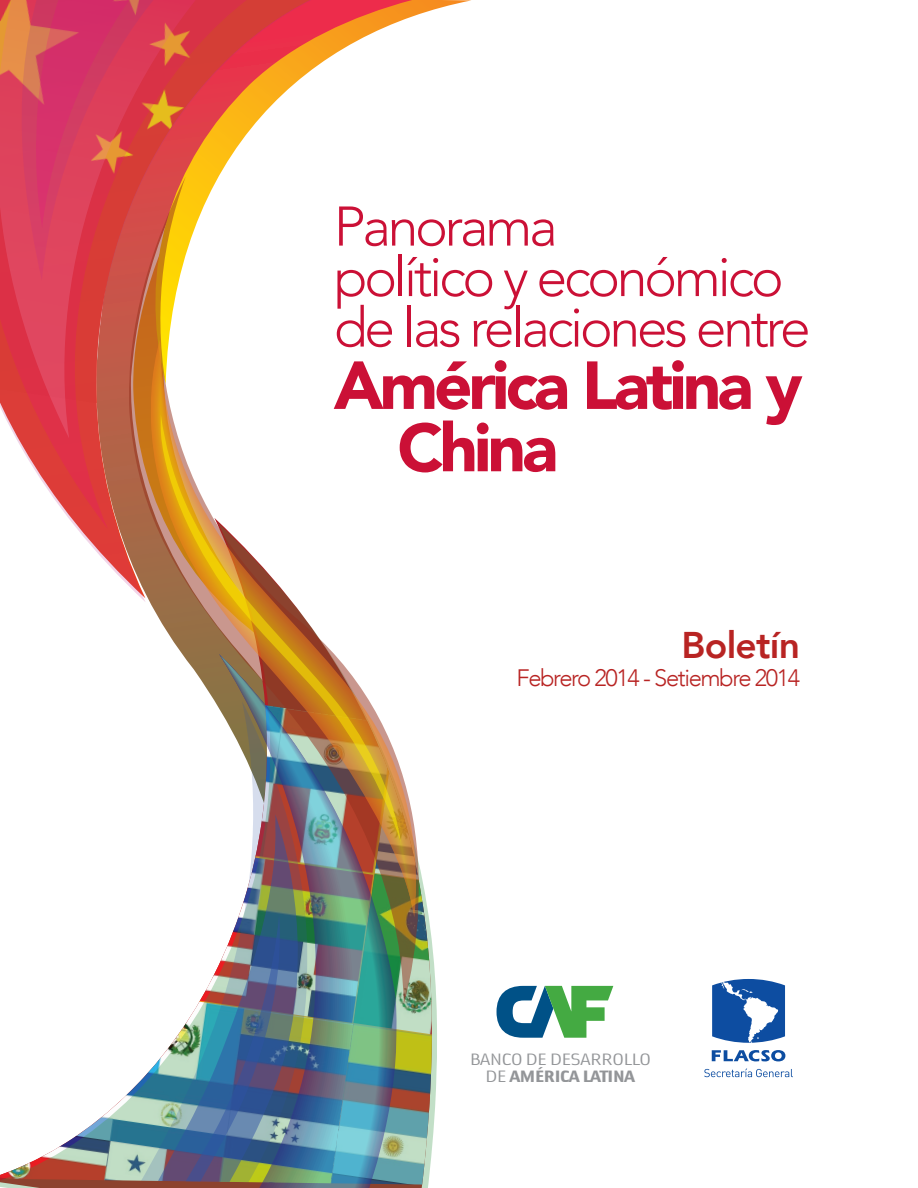
<style>
.page{position:relative;width:918px;height:1188px;background:#fff}
.page>*{position:absolute;margin:0;border:0;box-sizing:border-box;transform-origin:0 0}
.t1{font:900 67.05px/62.4px "Avenir";letter-spacing:-.06em;color:#cb1036}
.t2{font:300 55.2px/50.6px "Avenir";letter-spacing:-.06em;color:#cb1036}
.t3{font:800 37.05px "Avenir";letter-spacing:-.02em;color:#b82423}
.t4{font:300 23.7px "Avenir";letter-spacing:-.06em;color:#b82423}
.t5{font:16.5px/16.5px "Solex OT";letter-spacing:-.04em;color:#939598;text-align:center;scale:1.5 1}
.s1{font-weight:700}
</style>
<div class="page">
<svg style="left:16px;top:438px;width:109px;height:80px"></svg>
<svg style="left:0;top:0;width:125px;height:438px;background:#d7464b"></svg>
<svg style="left:11px;top:0;width:114px;height:281px;background:#db4c54"></svg>
<svg style="left:35px;top:0;width:102px;height:228px;background:#d73c5c"></svg>
<svg style="left:137px;top:0;width:334px;height:177px"></svg>
<svg style="left:0;top:523px;width:437px;height:665px"></svg>
<svg style="left:125px;top:177px;width:304px;height:828px"></svg>
<svg style="left:157px;top:414px;width:244px;height:287px"></svg>
<img style="left:223px;top:659px;width:167px;height:529px">
<svg style="left:100px;top:701px;width:211px;height:484px"></svg>
<svg style="left:100px;top:844px;width:199px;height:341px"></svg>
<svg style="left:100px;top:849px;width:196px;height:336px"></svg>
<svg style="left:100px;top:854px;width:194px;height:331px"></svg>
<svg style="left:100px;top:859px;width:191px;height:326px"></svg>
<svg style="left:100px;top:870px;width:190px;height:315px"></svg>
<svg style="left:100px;top:880px;width:189px;height:305px"></svg>
<svg style="left:100px;top:885px;width:188px;height:300px"></svg>
<svg style="left:100px;top:895px;width:187px;height:290px"></svg>
<svg style="left:100px;top:905px;width:186px;height:280px"></svg>
<svg style="left:100px;top:910px;width:185px;height:275px"></svg>
<svg style="left:100px;top:915px;width:180px;height:270px"></svg>
<svg style="left:497px;top:986px;width:116px;height:52px"></svg>
<svg style="left:704px;top:1069px;width:89px;height:8px"></svg>
<svg style="left:712px;top:1050px;width:73px;height:11px"></svg>
<svg style="left:712px;top:979px;width:73px;height:64px"></svg>
<p class="t2" style="left:334px;top:201px;width:478px">Panorama<br>político y económico de las relaciones entre</p>
<p class="t1" style="left:397px;top:353px;width:407px;text-indent:-64px">América Latina y<br>China</p>
<p class="t3" style="left:681px;top:616px;width:120px">Boletín</p>
<p class="t4" style="left:517px;top:664px;width:285px">Febrero 2014 - Setiembre 2014</p>
<p class="t5" style="left:469px;top:1051px;width:123px">BANCO DE DESARROLLO<br>DE <span class="s1">AMÉRICA LATINA</span></p>
</div>
